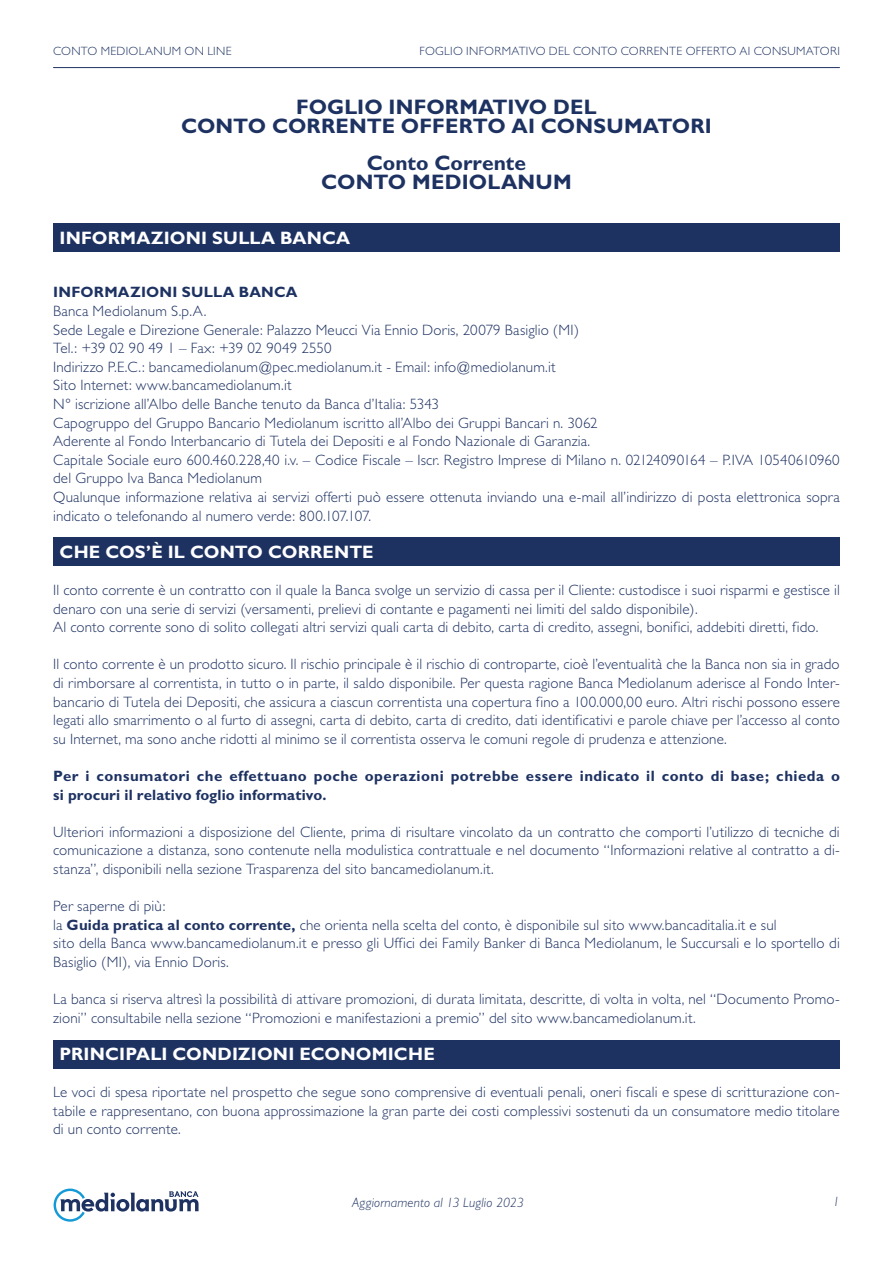
<style>
.page{position:relative;width:893px;height:1263px;background:#fff}
.page>*{position:absolute;margin:0;border:0;box-sizing:border-box;transform-origin:0 0}
.t1{font:700 21px/18.6px "Gill Sans";letter-spacing:.005em;color:#1e3262;text-align:center}
.t2{font:700 18px "Gill Sans";letter-spacing:.01em;color:#fff}
.t3{font:300 15px/18.6px "Gill Sans";letter-spacing:.01em;color:#1e3262}
.t4{font:700 15px/18.6px "Gill Sans";letter-spacing:.03em;color:#1e3262}
.t5{font:italic 300 13.5px "Gill Sans";letter-spacing:.01em;color:#1e3262}
.t6{font:300 12px "Gill Sans";letter-spacing:.025em;color:#1e3262}
.s1{font-weight:700}
</style>
<div class="page">
<hr style="left:53px;top:67px;width:787px;height:1px;background:#1e3262">
<svg style="left:54px;top:1188px;width:145px;height:34px"></svg>
<div style="left:53px;top:223px;width:787px;height:29px;background:#1e3262"></div>
<div style="left:53px;top:537px;width:787px;height:29px;background:#1e3262"></div>
<div style="left:53px;top:1040px;width:787px;height:28px;background:#1e3262"></div>
<p class="t6" style="left:53px;top:44px;width:180px">CONTO MEDIOLANUM ON LINE</p>
<p class="t6" style="left:420px;top:44px;width:422px">FOGLIO INFORMATIVO DEL CONTO CORRENTE OFFERTO AI CONSUMATORI</p>
<h1 class="t1" style="left:181px;top:98px;width:532px">FOGLIO INFORMATIVO DEL<br>CONTO CORRENTE OFFERTO AI CONSUMATORI</h1>
<h1 class="t1" style="left:321px;top:154px;width:252px">Conto Corrente<br>CONTO MEDIOLANUM</h1>
<p class="t2" style="left:60px;top:227px;width:292px">INFORMAZIONI SULLA BANCA</p>
<p class="t4" style="left:53px;top:283px;width:246px">INFORMAZIONI SULLA BANCA</p>
<p class="t3" style="left:53px;top:302px;width:788px">Banca Mediolanum S.p.A.<br>Sede Legale e Direzione Generale: Palazzo Meucci Via Ennio Doris, 20079 Basiglio (MI)<br>Tel.: +39 02 90 49 1 – Fax: +39 02 9049 2550<br>Indirizzo P.E.C.: bancamediolanum@pec.mediolanum.it - Email: info@mediolanum.it<br>Sito Internet: www.bancamediolanum.it<br>N° iscrizione all’Albo delle Banche tenuto da Banca d’Italia: 5343<br>Capogruppo del Gruppo Bancario Mediolanum iscritto all’Albo dei Gruppi Bancari n. 3062<br>Aderente al Fondo Interbancario di Tutela dei Depositi e al Fondo Nazionale di Garanzia.<br>Capitale Sociale euro 600.460.228,40 i.v. – Codice Fiscale – Iscr. Registro Imprese di Milano n. 02124090164 – P.IVA 10540610960 del Gruppo Iva Banca Mediolanum<br>Qualunque informazione relativa ai servizi offerti può essere ottenuta inviando una e-mail all’indirizzo di posta elettronica sopra indicato o telefonando al numero verde: 800.107.107.</p>
<p class="t2" style="left:60px;top:541px;width:316px">CHE COS’È IL CONTO CORRENTE</p>
<p class="t3" style="left:53px;top:581px;width:788px">Il conto corrente è un contratto con il quale la Banca svolge un servizio di cassa per il Cliente: custodisce i suoi risparmi e gestisce il denaro con una serie di servizi (versamenti, prelievi di contante e pagamenti nei limiti del saldo disponibile).<br>Al conto corrente sono di solito collegati altri servizi quali carta di debito, carta di credito, assegni, bonifici, addebiti diretti, fido.</p>
<p class="t3" style="left:53px;top:655px;width:788px;text-align:justify">Il conto corrente è un prodotto sicuro. Il rischio principale è il rischio di controparte, cioè l’eventualità che la Banca non sia in grado di rimborsare al correntista, in tutto o in parte, il saldo disponibile. Per questa ragione Banca Mediolanum aderisce al Fondo Inter&shy;bancario di Tutela dei Depositi, che assicura a ciascun correntista una copertura fino a 100.000,00 euro. Altri rischi possono essere legati allo smarrimento o al furto di assegni, carta di debito, carta di credito, dati identificativi e parole chiave per l’accesso al conto su Internet, ma sono anche ridotti al minimo se il correntista osserva le comuni regole di prudenza e attenzione.</p>
<p class="t4" style="left:53px;top:767px;width:788px">Per i consumatori che effettuano poche operazioni potrebbe essere indicato il conto di base; chieda o si procuri il relativo foglio informativo.</p>
<p class="t3" style="left:53px;top:823px;width:788px;text-align:justify">Ulteriori informazioni a disposizione del Cliente, prima di risultare vincolato da un contratto che comporti l’utilizzo di tecniche di comunicazione a distanza, sono contenute nella modulistica contrattuale e nel documento “Informazioni relative al contratto a di&shy;stanza”, disponibili nella sezione Trasparenza del sito bancamediolanum.it.</p>
<p class="t3" style="left:53px;top:897px;width:788px">Per saperne di più:<br>la <span class="s1">Guida pratica al conto corrente,</span> che orienta nella scelta del conto, è disponibile sul sito www.bancaditalia.it e sul<br>sito della Banca www.bancamediolanum.it e presso gli Uffici dei Family Banker di Banca Mediolanum, le Succursali e lo sportello di Basiglio (MI), via Ennio Doris.</p>
<p class="t3" style="left:53px;top:990px;width:788px">La banca si riserva altresì la possibilità di attivare promozioni, di durata limitata, descritte, di volta in volta, nel “Documento Promo&shy;zioni” consultabile nella sezione “Promozioni e manifestazioni a premio” del sito www.bancamediolanum.it.</p>
<p class="t2" style="left:60px;top:1043px;width:377px">PRINCIPALI CONDIZIONI ECONOMICHE</p>
<p class="t3" style="left:53px;top:1083px;width:788px;text-align:justify">Le voci di spesa riportate nel prospetto che segue sono comprensive di eventuali penali, oneri fiscali e spese di scritturazione con&shy;tabile e rappresentano, con buona approssimazione la gran parte dei costi complessivi sostenuti da un consumatore medio titolare di un conto corrente.</p>
<p class="t5" style="left:352px;top:1195px;width:173px">Aggiornamento al 13 Luglio 2023</p>
<p class="t5" style="left:833px;top:1194px;width:9px">1</p>
</div>
